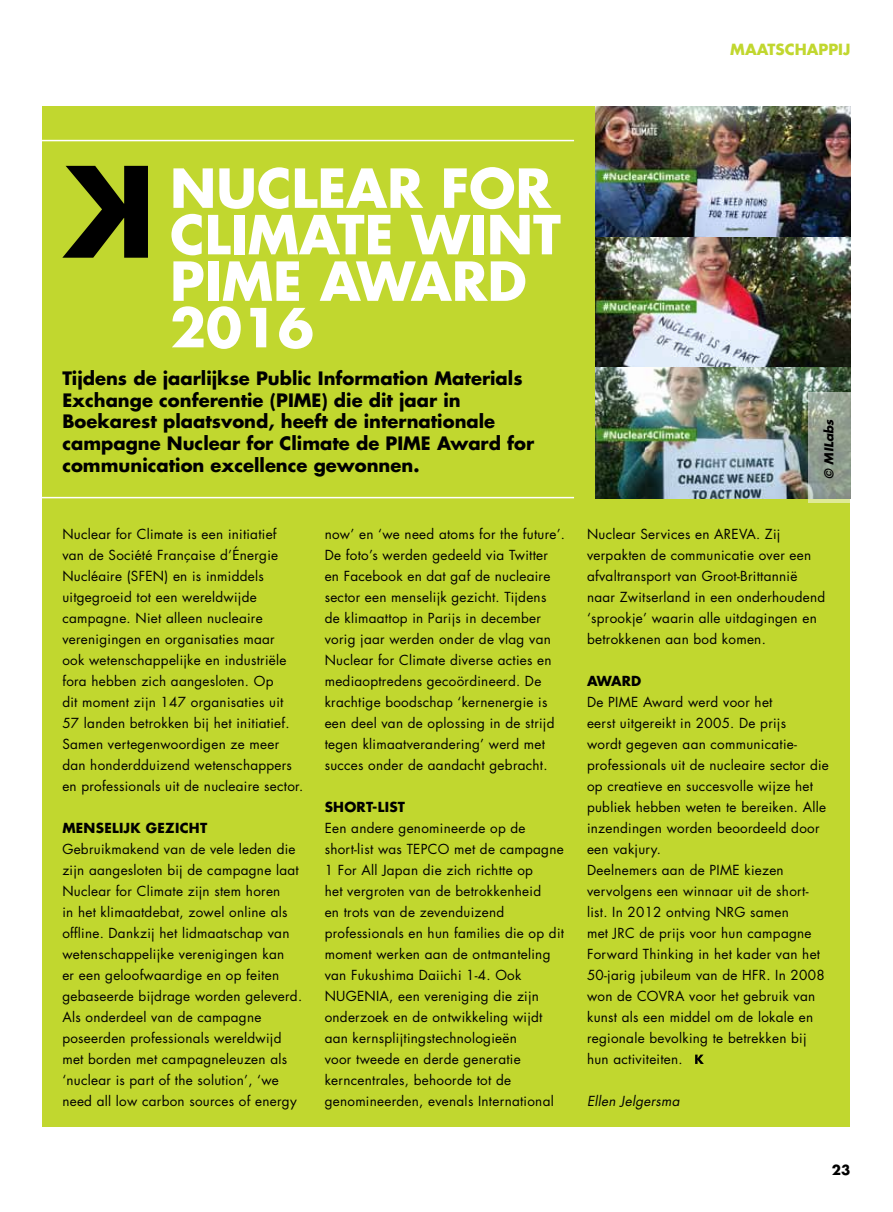
<style>
.page{position:relative;width:893px;height:1212px;background:#fff}
.page>*{position:absolute;margin:0;border:0;box-sizing:border-box;transform-origin:0 0}
.t1{font:700 52.35px/46.5px "Futura";color:#fff}
.t2{font:700 18px/21.6px "Futura";color:#000}
.t3{font:700 15px "Futura";color:#c1d72f}
.t4{font:13.5px/21px "Futura";letter-spacing:.02em;color:#000}
.t5{font:700 13.5px "Futura";letter-spacing:.02em;color:#000}
.t6{font:italic 13.5px "Futura";letter-spacing:.02em;color:#000}
.t7{font:italic 700 12px "Futura";color:#000}
</style>
<div class="page">
<div style="left:43px;top:106px;width:807px;height:1021px;background:#c1d72f"></div>
<img style="left:595px;top:106px;width:255px;height:392px">
<svg style="left:62px;top:166px;width:86px;height:92px"></svg>
<hr style="left:30px;top:140px;width:544px;height:1px;background:#fff">
<hr style="left:30px;top:497px;width:544px;height:1px;background:#fff">
<svg style="left:695px;top:1054px;width:9px;height:10px"></svg>
<svg style="left:808px;top:392px;width:43px;height:110px;background:#96a293"></svg>
<p class="t3" style="left:730px;top:39px;width:12px">MAATSC</p>
<p class="t3" style="left:795px;top:39px;width:57px">HAPPIJ</p>
<h1 class="t1" style="left:170px;top:163px;width:392px">Nuclear for<br>Climate wint<br>PIME</h1>
<h1 class="t1" style="left:320px;top:256px;width:204px">award</h1>
<h1 class="t1" style="left:170px;top:303px;width:145px">2016</h1>
<h2 class="t2" style="left:62px;top:367px;width:462px">Tijdens de jaarlijkse Public Information Materials<br>Exchange conferentie (PIME</h2>
<h2 class="t2" style="left:62px;top:389px;width:434px;text-indent:259px">) die dit jaar in<br>Boekarest plaatsvond, heeft de internationale campagne Nuclear for Climate de PIME</h2>
<h2 class="t2" style="left:437px;top:432px;width:99px">Award for</h2>
<h2 class="t2" style="left:62px;top:454px;width:359px">communication excellence gewonnen.</h2>
<p class="t4" style="left:62px;top:523px;width:242px">N uclear for Climate is een initiatief<br>van de Société Française d’Énergie<br>N ucléaire (SFEN) en is inmiddels uitgegroeid tot een wereldwijde campagne. N iet alleen nucleaire verenigingen en organisaties maar<br>ook wetenschappelijke en industriële fora hebben zich aangesloten. Op<br>dit moment zijn 147 organisaties uit 57 landen betrokken bij het initiatief.<br>Samen vertegenwoordigen ze meer dan honderdduizend wetenschappers en professionals uit de nucleaire sector.</p>
<p class="t5" style="left:62px;top:818px;width:146px">Menselij k gezicht</p>
<p class="t4" style="left:62px;top:838px;width:241px">Gebruikmakend van de vele leden die zijn aangesloten bij de campagne laat N uclear for Climate zijn stem horen<br>in het klimaatdebat, zowel online als offline. Dankzij het lidmaatschap van wetenschappelijke verenigingen kan<br>er een geloofwaardige en op feiten gebaseerde bijdrage worden geleverd.<br>Als onderdeel van de campagne poseerden professionals wereldwijd met borden met campagneleuzen als ‘nuclear is part of the solution’, ‘we need all low carbon sources of energy</p>
<p class="t4" style="left:325px;top:523px;width:242px">now’ en ‘we need atoms for the future’.<br>De foto’s werden gedeeld via Twitter en Facebook en dat gaf de nucleaire sector een menselijk gezicht. Tijdens<br>de klimaattop in Parijs in december vorig jaar werden onder de vlag van<br>N uclear for Climate diverse acties en mediaoptredens gecoördineerd. De krachtige boodschap ‘kernenergie is een deel van de oplossing in de strijd tegen klimaatverandering’ werd met succes onder de aandacht gebracht.</p>
<p class="t5" style="left:325px;top:798px;width:82px">Short-list</p>
<p class="t4" style="left:325px;top:817px;width:241px">Een andere genomineerde op de short-list was TE PCO met de campagne<br>1 For All Japan die zich richtte op<br>het vergroten van de betrokkenheid<br>en trots van de zevenduizend professionals en hun families die op dit moment werken aan de ontmanteling van Fukushima Daiichi 1-4. Ook<br>NUGENIA</p>
<p class="t4" style="left:325px;top:985px;width:231px;text-indent:65px">, een vereniging die zijn onderzoek en de ontwikkeling wijdt aan kernsplijtingstechnologieën<br>voor tweede en derde generatie kerncentrales, behoorde tot de genomineerden, evenals International</p>
<p class="t7" style="left:821px;top:478px;width:61px;rotate:-90deg">© MILabs</p>
<p class="t4" style="left:587px;top:523px;width:137px">N uclear Services en AREVA</p>
<p class="t4" style="left:587px;top:523px;width:240px;text-indent:169px">. Zij verpakten de communicatie over een afvaltransport van Groot-Brittannië naar Zwitserland in een onderhoudend ‘sprookje’ waarin alle uitdagingen en betrokkenen aan bod komen.</p>
<p class="t5" style="left:587px;top:672px;width:55px">Award</p>
<p class="t4" style="left:587px;top:691px;width:37px">De PIME</p>
<p class="t4" style="left:587px;top:691px;width:243px;text-indent:56px">Award werd voor het<br>eerst uitgereikt in 2005. De prijs<br>wordt gegeven aan communicatie&shy;professionals uit de nucleaire sector die op creatieve en succesvolle wijze het publiek hebben weten te bereiken. Alle inzendingen worden beoordeeld door een vakjury.<br>Deelnemers aan de PIME</p>
<p class="t4" style="left:587px;top:860px;width:223px;text-indent:157px">kiezen vervolgens een winnaar uit de short&shy;list. In 2012 ontving NRG</p>
<p class="t4" style="left:587px;top:902px;width:239px;text-indent:163px">samen<br>met JRC de prijs voor hun campagne<br>Forward Thinking in het kader van het<br>50-jarig jubileum van de H FR. In 2008 won de COVRA</p>
<p class="t4" style="left:587px;top:986px;width:230px;text-indent:102px">voor het gebruik van kunst als een middel om de lokale en regionale bevolking te betrekken bij hun activiteiten.</p>
<p class="t6" style="left:587px;top:1092px;width:94px">Ellen Jelgersma</p>
<p class="t5" style="left:832px;top:1160px;width:20px">23</p>
</div>
